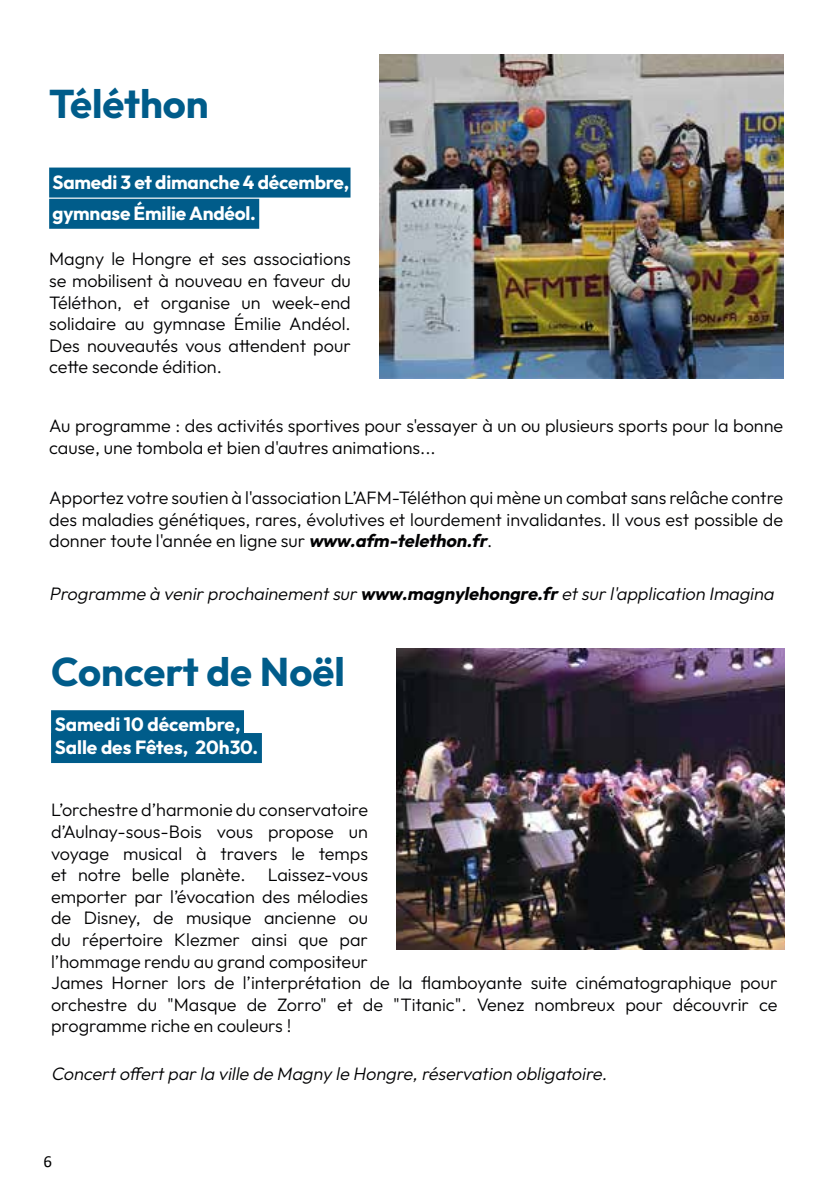
<style>
.page{position:relative;width:840px;height:1191px;background:#fff}
.page>*{position:absolute;margin:0;border:0;box-sizing:border-box;transform-origin:0 0}
.t1{font:700 40px "Outfit";color:#005c8a}
.t2{font:700 19px/22.8px "Outfit";letter-spacing:-.01em;color:#fff}
.t3{font:300 18px/21.6px "Outfit";color:#020203}
.t4{font:italic 300 18px "Outfit";color:#020203}
.t5{font:17px "Calibri";color:#000}
.s1{font-weight:700;font-style:italic}
.s2{font-weight:700}
</style>
<div class="page">
<div style="left:51px;top:710px;width:193px;height:30px;background:#005c8a"></div>
<div style="left:51px;top:733px;width:211px;height:30px;background:#005c8a"></div>
<div style="left:49px;top:167px;width:301px;height:30px;background:#005c8a"></div>
<div style="left:49px;top:199px;width:210px;height:30px;background:#005c8a"></div>
<img style="left:379px;top:54px;width:404px;height:324px">
<img style="left:396px;top:648px;width:387px;height:302px">
<h1 class="t1" style="left:49px;top:81px;width:161px">Téléthon</h1>
<p class="t2" style="left:53px;top:166px;width:298px;line-height:31.2px">Samedi 3 et dimanche 4 décembre, gymnase Émilie Andéol.</p>
<p class="t3" style="left:49px;top:248px;width:303px;text-align:justify">Magny le Hongre et ses associations se mobilisent à nouveau en faveur du Téléthon, et organise un week-end solidaire au gymnase Émilie Andéol.<br>Des nouveautés vous attendent pour cette seconde édition.</p>
<p class="t3" style="left:49px;top:415px;width:735px">Au programme : des activités sportives pour s'essayer à un ou plusieurs sports pour la bonne cause, une tombola et bien d'autres animations...</p>
<p class="t3" style="left:49px;top:487px;width:735px;text-align:justify">Apportez votre soutien à l'association L’AFM-Téléthon qui mène un combat sans relâche contre des maladies génétiques, rares, évolutives et lourdement invalidantes. Il vous est possible de donner toute l'année en ligne sur <span class="s1">www.afm-telethon.fr</span>.</p>
<p class="t4" style="left:49px;top:583px;width:729px">Programme à venir prochainementsur <span class="s2">www.magnylehongre.fr</span> etsur l'application Imagina</p>
<h1 class="t1" style="left:51px;top:649px;width:295px">Concert de Noël</h1>
<p class="t2" style="left:55px;top:713px;width:205px">Samedi 10 décembre,<br>Salle des Fêtes, 20h30.</p>
<p class="t3" style="left:51px;top:799px;width:727px">L’orchestre d’harmonie du conservatoire<br>d’Aulnay-sous-Bois vous propose un<br>voyage musical à travers le temps<br>et notre belle planète. Laissez-vous<br>emporter par l’évocation des mélodies<br>de Disney, de musique ancienne ou<br>du répertoire Klezmer ainsi que par<br>l’hommage rendu au grand compositeur<br>James Horner lors de l’interprétation de la flamboyante suite cinématographique pour orchestre du "Masque de Zorro" et de "Titanic". Venez nombreux pour découvrir ce programme riche en couleurs !</p>
<p class="t4" style="left:51px;top:1063px;width:561px">Concertoffertpar la ville de Magny le Hongre,réservation obligatoire.</p>
<p class="t5" style="left:44px;top:1149px;width:10px">6</p>
</div>
